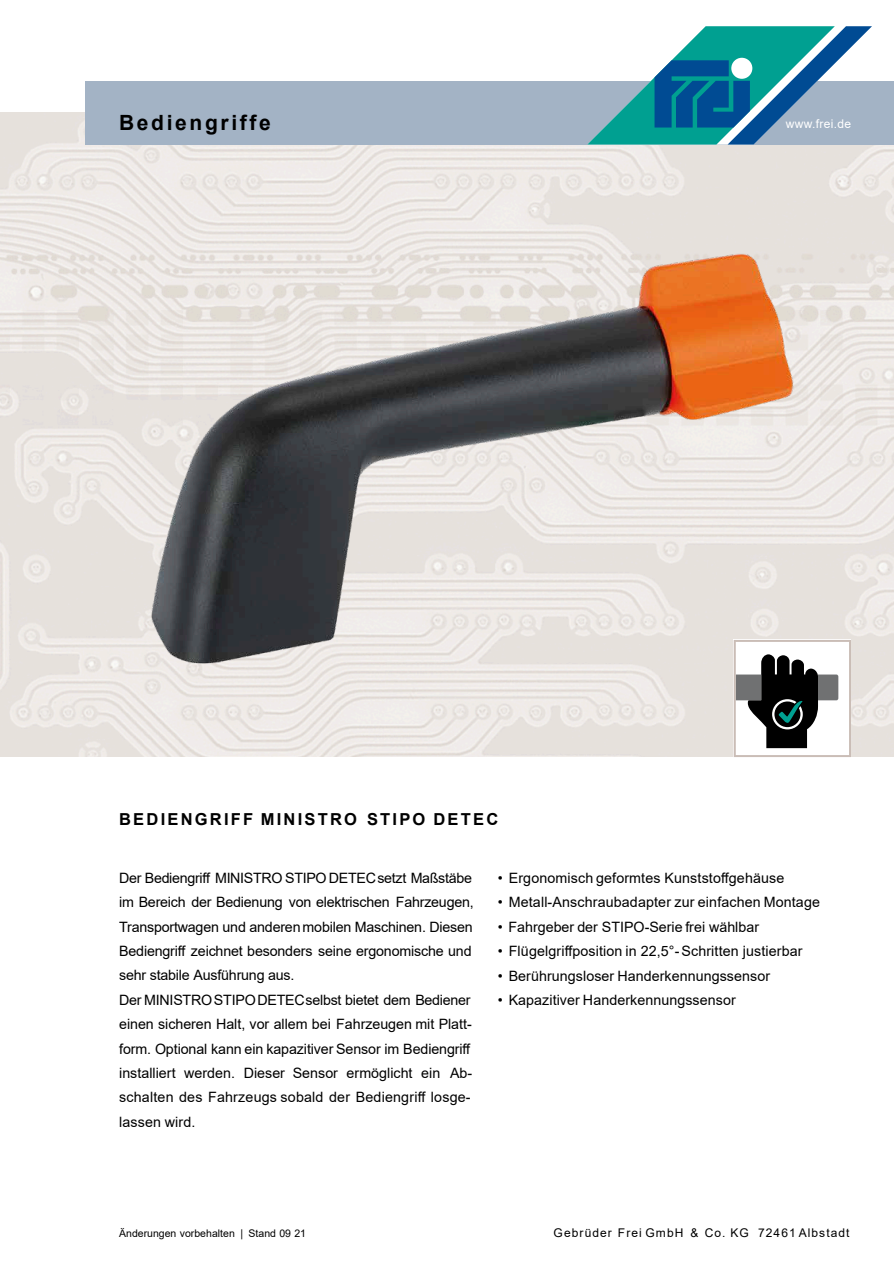
<style>
.page{position:relative;width:894px;height:1263px;background:#fff}
.page>*{position:absolute;margin:0;border:0;box-sizing:border-box;transform-origin:0 0}
.t1{font:700 21px "Arial";letter-spacing:.125em;color:#000}
.t2{font:700 16.5px "Arial";letter-spacing:.135em;color:#000}
.t3{font:14.25px/24.5px "Arial";letter-spacing:-.005em;color:#000}
.t4{font:12px "Arial";letter-spacing:.09em;color:#000}
.t5{font:12px "Arial";letter-spacing:.03em;color:#fff}
.t6{font:10.5px "Arial";color:#000}
</style>
<div class="page">
<img style="left:0;top:113px;width:893px;height:644px">
<div style="left:85px;top:81px;width:808px;height:64px;background:#a3b3c5"></div>
<svg style="left:587px;top:26px;width:284px;height:119px"></svg>
<div style="left:731px;top:58px;width:21px;height:21px;background:#fff;border-radius:50%"></div>
<img style="left:118px;top:202px;width:695px;height:494px">
<svg style="left:733px;top:640px;width:117px;height:117px"></svg>
<h1 class="t1" style="left:119px;top:114px;width:153px">Bediengriffe</h1>
<p class="t5" style="left:785px;top:119px;width:67px">www.frei.de</p>
<p class="t2" style="left:119px;top:813px;width:380px">BEDIENGRIFF MINISTRO STIPO DETEC</p>
<p class="t3" style="left:119px;top:867px;width:356px">Der Bediengriff MINISTRO STIPO DETEC setzt Maßstäbe im Bereich der Bedienung von elektrischen Fahrzeugen, Transportwagen und anderen mobilen Maschinen. Diesen Bediengriff zeichnet besonders seine ergonomische und sehr stabile Ausführung aus.<br>Der MINISTRO STIPO DETEC selbst bietet dem Bediener einen sicheren Halt, vor allem bei Fahrzeugen mit Platt&shy;form. Optional kann ein kapazitiver Sensor im Bediengriff installiert werden. Dieser Sensor ermöglicht ein Ab&shy;schalten des Fahrzeugs sobald der Bediengriff losge&shy;lassen wird.</p>
<p class="t3" style="left:497px;top:867px;width:288px">• Ergonomisch geformtes Kunststoffgehäuse</p>
<p class="t3" style="left:497px;top:891px;width:323px">• Metall-Anschraubadapter zur einfachen Montage</p>
<p class="t3" style="left:497px;top:916px;width:262px">• Fahrgeber der STIPO-Serie frei wählbar</p>
<p class="t3" style="left:497px;top:940px;width:306px">• Flügelgriffposition in 22,5°- Schritten justierbar</p>
<p class="t3" style="left:497px;top:965px;width:274px">• Berührungsloser Handerkennungssensor</p>
<p class="t3" style="left:497px;top:989px;width:239px">• Kapazitiver Handerkennungssensor</p>
<p class="t6" style="left:119px;top:1230px;width:188px">Änderungen vorbehalten | Stand 09 21</p>
<p class="t4" style="left:553px;top:1229px;width:297px">Gebrüder Frei GmbH &amp; Co. KG 72461 Albstadt</p>
</div>
